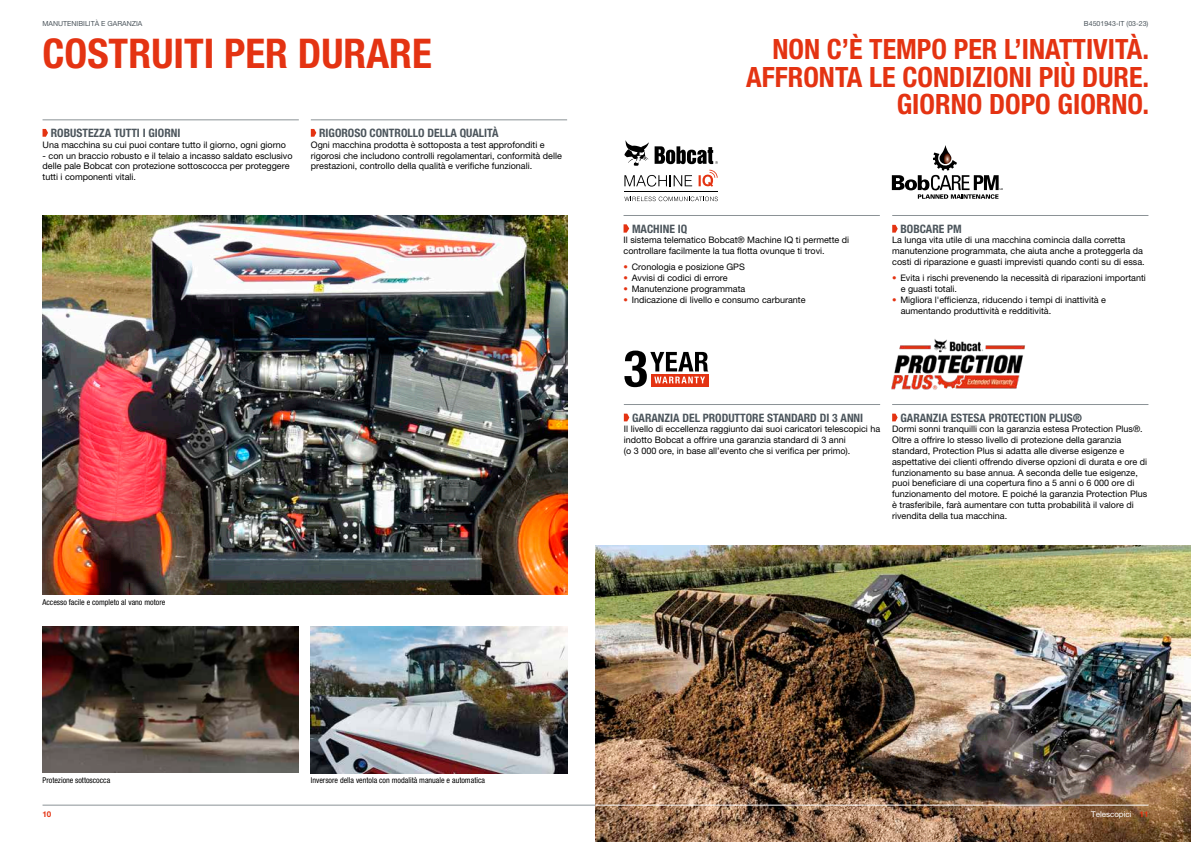
<style>
.page{position:relative;width:1191px;height:842px;background:#fff}
.page>*{position:absolute;margin:0;border:0;box-sizing:border-box;transform-origin:0 0}
.t1{font:700 condensed 41px "Helvetica Neue LT Pro";color:#e43312}
.t2{font:700 condensed 28px/27.6px "Helvetica Neue LT Pro";color:#e43312;text-align:right}
.t3{font:700 condensed 11.6px "Helvetica Neue LT Pro";color:#4c555c}
.t4{font:9px/10.8px "Helvetica Neue LT Pro";color:#000}
.t5{font:condensed 8px "Helvetica Neue LT Pro";color:#000}
.t6{font:8px "Helvetica Neue LT Pro";color:#fff}
.t7{font:700 8px "Helvetica Neue LT Pro";color:#e43312}
.t8{font:7px "Helvetica Neue LT Pro";color:#4c555c}
.s1{font-weight:700;color:#e43312}
</style>
<div class="page">
<img style="left:43px;top:627px;width:256px;height:146px">
<img style="left:43px;top:215px;width:524px;height:380px">
<img style="left:311px;top:627px;width:256px;height:146px">
<hr style="left:43px;top:805px;width:552px;height:1px;background:#8b9296">
<svg style="left:624px;top:351px;width:84px;height:36px"></svg>
<hr style="left:624px;top:191px;width:94px;height:1px;background:#000">
<svg style="left:624px;top:197px;width:94px;height:4px"></svg>
<svg style="left:624px;top:140px;width:94px;height:47px"></svg>
<svg style="left:892px;top:145px;width:110px;height:54px"></svg>
<img style="left:595px;top:546px;width:596px;height:296px">
<hr style="left:595px;top:805px;width:553px;height:1px;background:#fff">
<img style="left:891px;top:339px;width:134px;height:51px">
<hr style="left:43px;top:120px;width:256px;height:1px;background:#8b9296">
<svg style="left:43px;top:129px;width:5px;height:8px"></svg>
<hr style="left:311px;top:120px;width:256px;height:1px;background:#8b9296">
<svg style="left:311px;top:129px;width:5px;height:8px"></svg>
<hr style="left:624px;top:404px;width:256px;height:1px;background:#8b9296">
<svg style="left:624px;top:414px;width:5px;height:7px"></svg>
<hr style="left:623px;top:215px;width:257px;height:1px;background:#8b9296">
<svg style="left:623px;top:224px;width:6px;height:9px"></svg>
<hr style="left:892px;top:404px;width:256px;height:1px;background:#8b9296">
<svg style="left:892px;top:414px;width:5px;height:7px"></svg>
<hr style="left:892px;top:215px;width:256px;height:1px;background:#8b9296">
<svg style="left:892px;top:225px;width:5px;height:8px"></svg>
<p class="t8" style="left:43px;top:19px;width:101px">MANUTENIBILITÀ E GARANZIA</p>
<h1 class="t1" style="left:43px;top:29px;width:391px">COSTRUITI PER DURARE</h1>
<p class="t3" style="left:51px;top:126px;width:131px">ROBUSTEZZA TUTTI I GIORNI</p>
<p class="t4" style="left:43px;top:139px;width:245px">Una macchina su cui puoi contare tutto il giorno, ogni giorno</p>
<p class="t4" style="left:43px;top:150px;width:252px">- con un braccio robusto e il telaio a incasso saldato esclusivo delle pale Bobcat con protezione sottoscocca per proteggere tutti i componenti vitali.</p>
<p class="t3" style="left:319px;top:126px;width:181px">RIGOROSO CONTROLLO DELLA QUALITÀ</p>
<p class="t4" style="left:311px;top:139px;width:253px">Ogni macchina prodotta è sottoposta a test approfonditi e rigorosi che includono controlli regolamentari, conformità delle prestazioni, controllo della qualità e verifiche funzionali.</p>
<p class="t5" style="left:43px;top:597px;width:124px">Accesso facile e completo al vano motore</p>
<p class="t8" style="left:1084px;top:19px;width:66px">B4501943-IT (03-23)</p>
<h2 class="t2" style="left:746px;top:35px;width:404px">NON C’È TEMPO PER L’INATTIVITÀ.<br>AFFRONTA LE CONDIZIONI PIÙ DURE.<br>GIORNO DOPO GIORNO.</h2>
<p class="t3" style="left:632px;top:221px;width:57px">MACHINE IQ</p>
<p class="t4" style="left:623px;top:235px;width:227px">Il sistema telematico Bobcat® Machine IQ ti permette di controllare facilmente la tua flotta ovunque ti trovi.</p>
<p class="t4" style="left:623px;top:262px;width:123px"><span class="s1">•</span> Cronologia e posizione GPS</p>
<p class="t4" style="left:623px;top:272px;width:106px"><span class="s1">•</span> Avvisi di codici di errore</p>
<p class="t4" style="left:623px;top:283px;width:123px"><span class="s1">•</span> Manutenzione programmata</p>
<p class="t4" style="left:623px;top:294px;width:183px"><span class="s1">•</span> Indicazione di livello e consumo carburante</p>
<p class="t3" style="left:900px;top:221px;width:63px">BOBCARE PM</p>
<p class="t4" style="left:892px;top:235px;width:254px">La lunga vita utile di una macchina comincia dalla corretta manutenzione programmata, che aiuta anche a proteggerla da costi di riparazione e guasti imprevisti quando conti su di essa.</p>
<p class="t4" style="left:900px;top:272px;width:247px;text-indent:-9px"><span class="s1">•</span> Evita i rischi prevenendo la necessità di riparazioni importanti e guasti totali.</p>
<p class="t4" style="left:900px;top:294px;width:207px;text-indent:-9px"><span class="s1">•</span> Migliora l'efficienza, riducendo i tempi di inattività e aumentando produttività e redditività.</p>
<p class="t3" style="left:632px;top:410px;width:233px">GARANZIA DEL PRODUTTORE STANDARD DI 3 ANNI</p>
<p class="t4" style="left:624px;top:424px;width:258px">Il livello di eccellenza raggiunto dai suoi caricatori telescopici ha indotto Bobcat a offrire una garanzia standard di 3 anni<br>(o 3 000 ore, in base all’evento che si verifica per primo).</p>
<p class="t3" style="left:900px;top:410px;width:183px">GARANZIA ESTESA PROTECTION PLUS®</p>
<p class="t4" style="left:892px;top:424px;width:257px">Dormi sonni tranquilli con la garanzia estesa Protection Plus®.<br>Oltre a offrire lo stesso livello di protezione della garanzia standard, Protection Plus si adatta alle diverse esigenze e aspettative dei clienti offrendo diverse opzioni di durata e ore di funzionamento su base annua. A seconda delle tue esigenze, puoi beneficiare di una copertura fino a 5 anni o 6 000 ore di funzionamento del motore. E poiché la garanzia Protection Plus è trasferibile, farà aumentare con tutta probabilità il valore di rivendita della tua macchina.</p>
<p class="t5" style="left:43px;top:775px;width:69px">Protezione sottoscocca</p>
<p class="t7" style="left:43px;top:809px;width:10px">10</p>
<p class="t5" style="left:311px;top:775px;width:176px">Inversore della ventola con modalità manuale e automatica</p>
<p class="t6" style="left:1091px;top:810px;width:59px">Telescopici <span class="s1">11</span></p>
</div>
